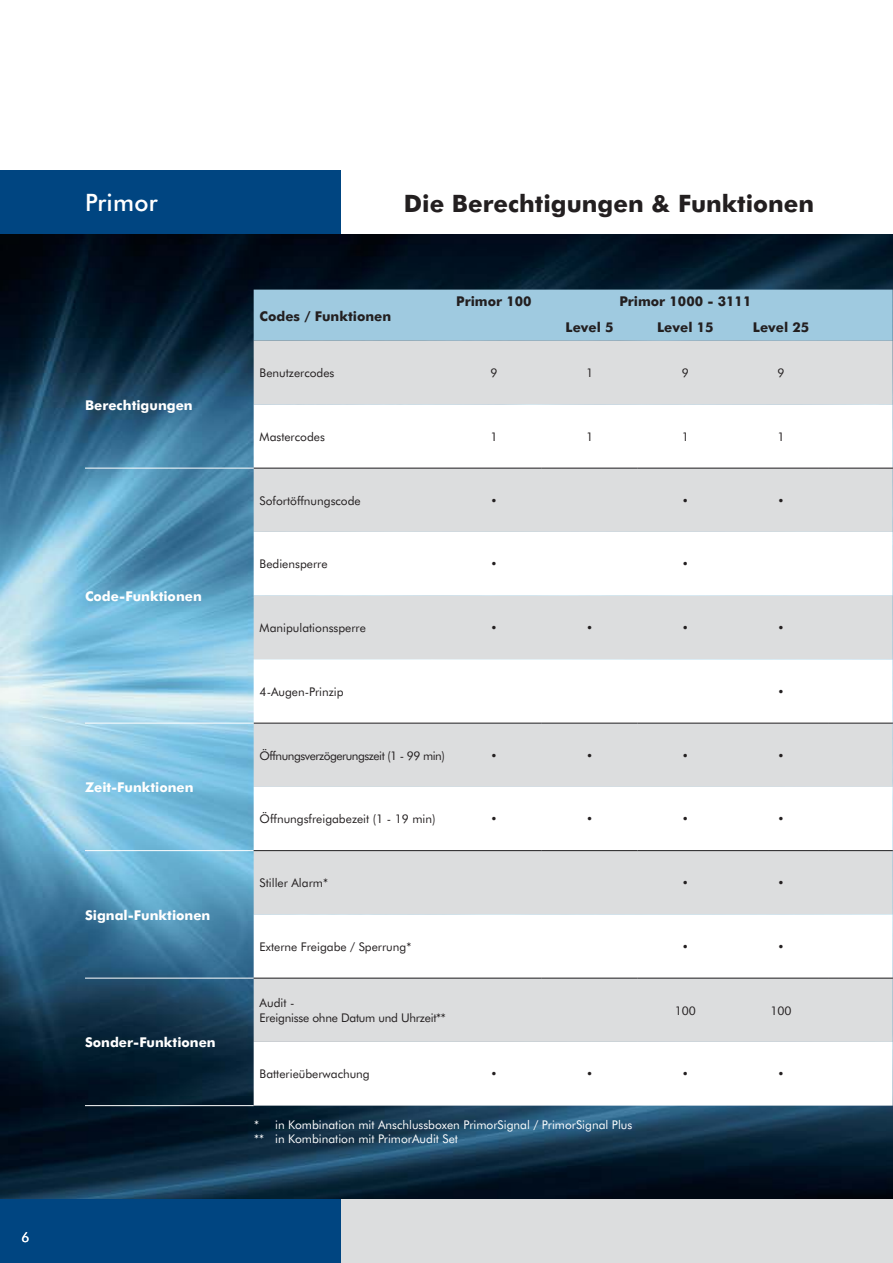
<style>
.page{position:relative;width:893px;height:1263px;background:#fff}
.page>*{position:absolute;margin:0;border:0;box-sizing:border-box;transform-origin:0 0}
.t1{font:700 24px "Futura BT";color:#231f20}
.t2{font:500 24px "Futura BT";letter-spacing:.01em;color:#fff}
.t3{font:700 13.5px "Futura BT";color:#fff}
.t4{font:700 13.5px "Futura BT";color:#231f20}
.t5{font:13.5px "Futura BT";color:#fff}
.t6{font:12px "Futura BT";color:#231f20}
.t7{font:12px/14.4px "Futura BT";color:#fff}
.t8{font:12px/14.4px "Futura BT";letter-spacing:-.02em;color:#231f20}
.t9{font:12px "Futura BT";letter-spacing:-.04em;color:#231f20}
</style>
<div class="page">
<div style="left:0;top:234px;width:893px;height:1029px;background:#dcddde"></div>
<div style="left:0;top:170px;width:340px;height:1093px;background:#004581"></div>
<img style="left:0;top:234px;width:893px;height:965px">
<div style="left:254px;top:290px;width:639px;height:51px;background:#9fcae0"></div>
<svg style="left:254px;top:341px;width:639px;height:63px"></svg>
<svg style="left:254px;top:404px;width:639px;height:702px;fill:#fff"></svg>
<hr style="left:85px;top:850px;width:169px;height:1px;background:#fff">
<hr style="left:85px;top:978px;width:169px;height:1px;background:#fff">
<hr style="left:85px;top:1105px;width:169px;height:1px;background:#fff">
<hr style="left:254px;top:468px;width:288px;height:1px;background:#231f20">
<hr style="left:542px;top:468px;width:95px;height:1px;background:#231f20">
<hr style="left:637px;top:468px;width:192px;height:1px;background:#231f20">
<hr style="left:829px;top:468px;width:64px;height:1px;background:#231f20">
<hr style="left:254px;top:850px;width:288px;height:1px;background:#231f20">
<hr style="left:542px;top:850px;width:95px;height:1px;background:#231f20">
<hr style="left:637px;top:850px;width:192px;height:1px;background:#231f20">
<hr style="left:829px;top:850px;width:64px;height:1px;background:#231f20">
<hr style="left:254px;top:978px;width:288px;height:1px;background:#231f20">
<hr style="left:542px;top:978px;width:95px;height:1px;background:#231f20">
<hr style="left:637px;top:978px;width:192px;height:1px;background:#231f20">
<hr style="left:829px;top:978px;width:64px;height:1px;background:#231f20">
<hr style="left:254px;top:723px;width:288px;height:1px;background:#231f20">
<hr style="left:542px;top:723px;width:95px;height:1px;background:#231f20">
<hr style="left:637px;top:723px;width:192px;height:1px;background:#231f20">
<hr style="left:829px;top:723px;width:64px;height:1px;background:#231f20">
<hr style="left:85px;top:468px;width:169px;height:1px;background:#fff">
<hr style="left:85px;top:723px;width:169px;height:1px;background:#fff">
<p class="t5" style="left:22px;top:1232px;width:9px">6</p>
<h1 class="t2" style="left:85px;top:189px;width:74px">Primor</h1>
<h1 class="t1" style="left:404px;top:193px;width:412px">Die Berechtigungen &amp; Funktionen</h1>
<p class="t4" style="left:260px;top:310px;width:133px">Codes / Funktionen</p>
<p class="t4" style="left:456px;top:296px;width:77px">Primor 100</p>
<p class="t4" style="left:619px;top:296px;width:134px">Primor 1000 - 3111</p>
<p class="t4" style="left:565px;top:321px;width:50px">Level 5</p>
<p class="t4" style="left:657px;top:321px;width:58px">Level 15</p>
<p class="t4" style="left:753px;top:321px;width:58px">Level 25</p>
<p class="t3" style="left:85px;top:399px;width:109px">Berechtigungen</p>
<p class="t3" style="left:85px;top:590px;width:118px">Code-Funktionen</p>
<p class="t3" style="left:85px;top:782px;width:110px">Zeit-Funktionen</p>
<p class="t3" style="left:85px;top:909px;width:127px">Signal-Funktionen</p>
<p class="t3" style="left:85px;top:1037px;width:132px">Sonder-Funktionen</p>
<p class="t6" style="left:260px;top:368px;width:76px">Benutzercodes</p>
<p class="t6" style="left:490px;top:368px;width:9px">9</p>
<p class="t6" style="left:586px;top:368px;width:9px">1</p>
<p class="t6" style="left:682px;top:368px;width:9px">9</p>
<p class="t6" style="left:777px;top:368px;width:9px">9</p>
<p class="t6" style="left:260px;top:431px;width:67px">Mastercodes</p>
<p class="t6" style="left:490px;top:431px;width:9px">1</p>
<p class="t6" style="left:586px;top:431px;width:9px">1</p>
<p class="t6" style="left:682px;top:431px;width:9px">1</p>
<p class="t6" style="left:777px;top:431px;width:9px">1</p>
<p class="t6" style="left:260px;top:495px;width:103px">Sofortöffnungscode</p>
<p class="t6" style="left:490px;top:495px;width:9px">•</p>
<p class="t6" style="left:682px;top:495px;width:9px">•</p>
<p class="t6" style="left:777px;top:495px;width:9px">•</p>
<p class="t6" style="left:260px;top:559px;width:69px">Bediensperre</p>
<p class="t6" style="left:490px;top:559px;width:9px">•</p>
<p class="t6" style="left:682px;top:559px;width:9px">•</p>
<p class="t6" style="left:260px;top:623px;width:108px">Manipulationssperre</p>
<p class="t6" style="left:490px;top:623px;width:9px">•</p>
<p class="t6" style="left:586px;top:623px;width:9px">•</p>
<p class="t6" style="left:682px;top:623px;width:9px">•</p>
<p class="t6" style="left:777px;top:623px;width:9px">•</p>
<p class="t6" style="left:260px;top:686px;width:86px">4-Augen-Prinzip</p>
<p class="t6" style="left:777px;top:686px;width:9px">•</p>
<p class="t9" style="left:260px;top:750px;width:187px">Öffnungsverzögerungszeit (1 - 99 min)</p>
<p class="t6" style="left:490px;top:750px;width:9px">•</p>
<p class="t6" style="left:586px;top:750px;width:9px">•</p>
<p class="t6" style="left:682px;top:750px;width:9px">•</p>
<p class="t6" style="left:777px;top:750px;width:9px">•</p>
<p class="t6" style="left:260px;top:814px;width:177px">Öffnungsfreigabezeit (1 - 19 min)</p>
<p class="t6" style="left:490px;top:814px;width:9px">•</p>
<p class="t6" style="left:586px;top:814px;width:9px">•</p>
<p class="t6" style="left:682px;top:814px;width:9px">•</p>
<p class="t6" style="left:777px;top:814px;width:9px">•</p>
<p class="t6" style="left:260px;top:878px;width:70px">Stiller Alarm*</p>
<p class="t6" style="left:682px;top:878px;width:9px">•</p>
<p class="t6" style="left:777px;top:878px;width:9px">•</p>
<p class="t6" style="left:260px;top:941px;width:153px">Externe Freigabe / Sperrung*</p>
<p class="t6" style="left:682px;top:941px;width:9px">•</p>
<p class="t6" style="left:777px;top:941px;width:9px">•</p>
<p class="t8" style="left:260px;top:997px;width:188px">Audit -<br>Ereignisse ohne Datum und Uhrzeit**</p>
<p class="t6" style="left:675px;top:1005px;width:23px">100</p>
<p class="t6" style="left:770px;top:1005px;width:23px">100</p>
<p class="t6" style="left:260px;top:1069px;width:112px">Batterieüberwachung</p>
<p class="t6" style="left:490px;top:1069px;width:9px">•</p>
<p class="t6" style="left:586px;top:1069px;width:9px">•</p>
<p class="t6" style="left:682px;top:1069px;width:9px">•</p>
<p class="t6" style="left:777px;top:1069px;width:9px">•</p>
<p class="t7" style="left:254px;top:1118px;width:380px">* in Kombination mit Anschlussboxen PrimorSignal / PrimorSignal Plus ** in Kombination mit PrimorAudit Set</p>
</div>
